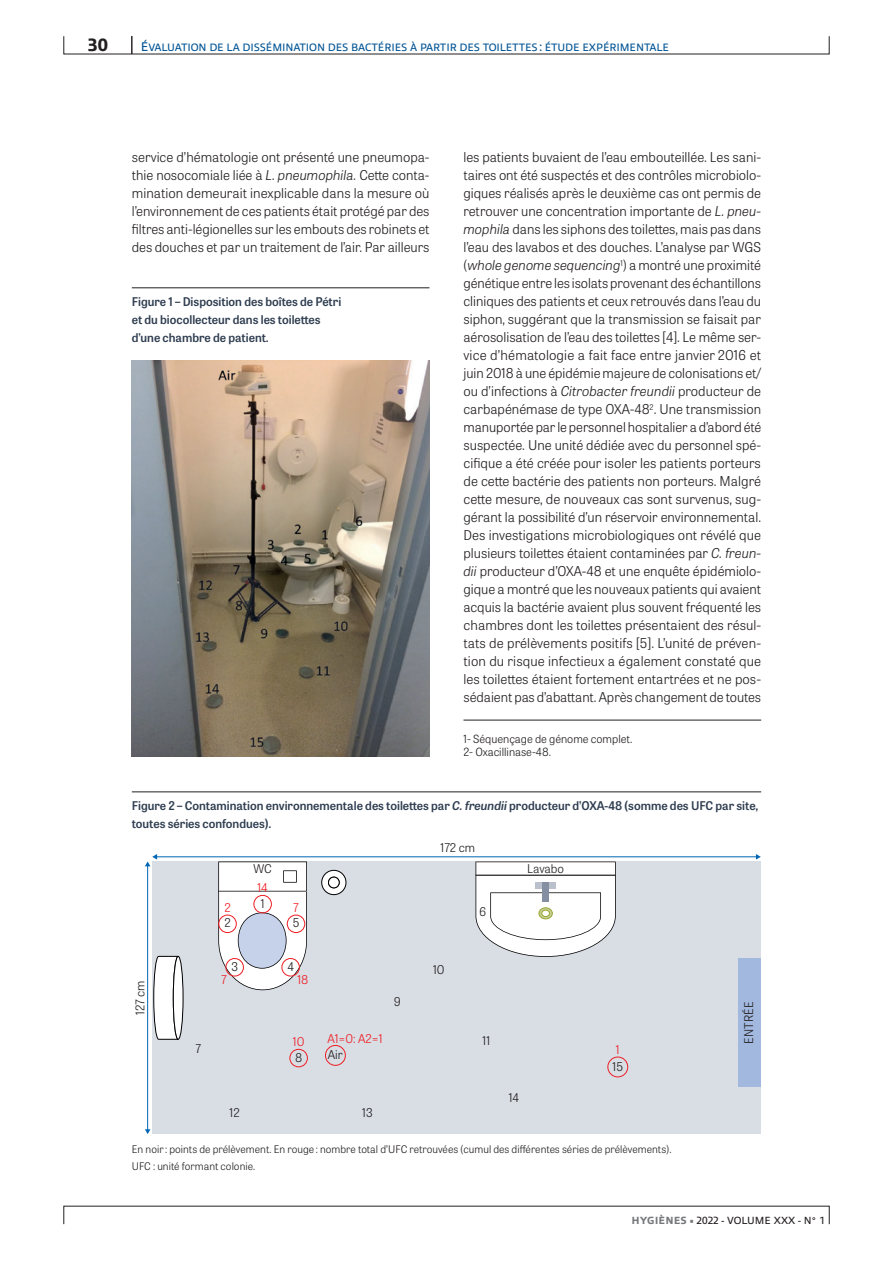
<style>
.page{position:relative;width:893px;height:1263px;background:#fff}
.page>*{position:absolute;margin:0;border:0;box-sizing:border-box;transform-origin:0 0}
.t1{font:800 18px "Allumi Std";color:#231f20}
.Texte{font:300 13.5px/18px "Tablet Gothic";color:#231f20;text-align:justify}
.Figure_titre{font:600 12px/18px "Tablet Gothic";color:#2e3d50}
.t2{font:300 12px/18.8px "Tablet Gothic";color:#231f20;text-align:center}
.t3{font:300 12px "Tablet Gothic";color:#ee1d23}
.Notes{font:300 11.25px "Tablet Gothic";color:#231f20}
.t4{font:10.8px "Allumi Std Book SC850";letter-spacing:-.015em;color:#005495}
.Texte_sous_tab{font:300 10.5px "Tablet Gothic";letter-spacing:.005em;color:#231f20}
.t5{font:10.5px "Allumi Std";color:#231f20}
.s1{font-size:12.75px}
.s2{font-style:italic}
.s3{color:#ee1d23}
.s4{font-weight:800;color:#76787b}
</style>
<div class="page">
<hr style="left:463px;top:720px;width:298px;height:1px;background:#231f20">
<hr style="left:132px;top:288px;width:297px;height:1px;background:#231f20">
<img style="left:132px;top:360px;width:297px;height:396px">
<hr style="left:132px;top:792px;width:629px;height:1px;background:#231f20">
<div style="left:152px;top:861px;width:609px;height:273px;background:#d9dee5"></div>
<div style="left:738px;top:958px;width:23px;height:129px;background:#a2b8df"></div>
<svg style="left:218px;top:861px;width:89px;height:129px;background:#e5e6eb"></svg>
<svg style="left:475px;top:861px;width:141px;height:96px;background:#ececed"></svg>
<svg style="left:321px;top:869px;width:26px;height:26px"></svg>
<div style="left:328px;top:877px;width:11px;height:11px;background:#fff;border-radius:50%"></div>
<div style="left:328px;top:877px;width:12px;height:11px;border:1px solid #000001;border-radius:50%"></div>
<svg style="left:153px;top:955px;width:26px;height:85px;background:#e6e7e7"></svg>
<div style="left:173px;top:956px;width:10px;height:83px;background:#fff;border-radius:50%"></div>
<div style="left:173px;top:956px;width:10px;height:84px;border:1px solid #000001;border-radius:50%"></div>
<div style="left:218px;top:915px;width:19px;height:18px;border:1px solid #ee1d23;border-radius:50%"></div>
<div style="left:253px;top:895px;width:19px;height:18px;border:1px solid #ee1d23;border-radius:50%"></div>
<div style="left:287px;top:915px;width:18px;height:18px;border:1px solid #ee1d23;border-radius:50%"></div>
<div style="left:281px;top:958px;width:19px;height:18px;border:1px solid #ee1d23;border-radius:50%"></div>
<div style="left:289px;top:1049px;width:19px;height:18px;border:1px solid #ee1d23;border-radius:50%"></div>
<div style="left:325px;top:1045px;width:21px;height:21px;border:1px solid #ee1d23;border-radius:50%"></div>
<div style="left:607px;top:1057px;width:21px;height:20px;border:1px solid #ee1d23;border-radius:50%"></div>
<div style="left:226px;top:958px;width:18px;height:18px;border:1px solid #ee1d23;border-radius:50%"></div>
<hr style="left:156px;top:856px;width:601px;height:1px;background:#0166b3">
<svg style="left:756px;top:854px;width:5px;height:6px"></svg>
<hr style="left:147px;top:865px;width:1px;height:265px;background:#0166b3">
<svg style="left:145px;top:1129px;width:5px;height:5px"></svg>
<svg style="left:145px;top:854px;width:12px;height:12px"></svg>
<svg style="left:132px;top:36px;width:1px;height:18px"></svg>
<h1 class="t1" style="left:88px;top:35px;width:22px">30</h1>
<p class="t4" style="left:141px;top:41px;width:530px"><span class="s1">É</span>VALUATION DE LA DISSÉMINATION DES BACTÉRIES À PARTIR DES TOILETTES<span class="s1">:</span> ÉTUDE EXPÉRIMENTALE</p>
<p class="Texte" style="left:132px;top:148px;width:299px">service d’hématologie ont présenté une pneumopa&shy;thie nosocomiale liée à <span class="s2">L. pneumophila.</span> Cette conta&shy;mination demeurait inexplicable dans la mesure où l’environnement de ces patients était protégé par des filtres anti-légionelles sur les embouts des robinets et des douches et par un traitement de l’air. Par ailleurs</p>
<p class="Texte" style="left:463px;top:148px;width:299px">les patients buvaient de l’eau embouteillée. Les sani&shy;taires ont été suspectés et des contrôles microbiolo&shy;giques réalisés après le deuxième cas ont permis de retrouver une concentration importante de <span class="s2">L. pneu&shy;mophila</span> dans les siphons des toilettes, mais pas dans l’eau des lavabos et des douches. L’analyse par WGS (<span class="s2">whole genome sequencing</span><sup>1</sup>) a montré une proximité génétique entre les isolats provenant des échantillons cliniques des patients et ceux retrouvés dans l’eau du siphon, suggérant que la transmission se faisait par aérosolisation de l’eau des toilettes [4]. Le même ser&shy;vice d’hématologie a fait face entre janvier 2016 et juin 2018 à une épidémie majeure de colonisations et/ ou d’infections à <span class="s2">Citrobacter freundii</span> producteur de carbapénémase de type OXA-48<sup>2</sup>. Une transmission manuportée par le personnel hospitalier a d’abord été suspectée. Une unité dédiée avec du personnel spé&shy;cifique a été créée pour isoler les patients porteurs de cette bactérie des patients non porteurs. Malgré cette mesure, de nouveaux cas sont survenus, sug&shy;gérant la possibilité d’un réservoir environnemental.<br>Des investigations microbiologiques ont révélé que plusieurs toilettes étaient contaminées par <span class="s2">C. freun&shy;dii</span> producteur d’OXA-48 et une enquête épidémiolo&shy;gique a montré que les nouveaux patients qui avaient acquis la bactérie avaient plus souvent fréquenté les chambres dont les toilettes présentaient des résul&shy;tats de prélèvements positifs [5]. L’unité de préven&shy;tion du risque infectieux a également constaté que les toilettes étaient fortement entartrées et ne pos&shy;sédaient pas d’abattant. Après changement de toutes</p>
<p class="Notes" style="left:463px;top:731px;width:170px">1- Séquençage de génome complet.</p>
<p class="Notes" style="left:463px;top:744px;width:89px">2- Oxacillinase-48.</p>
<p class="Figure_titre" style="left:132px;top:292px;width:211px">Figure 1 – Disposition des boîtes de Pétri et du biocollecteur dans les toilettes d’une chambre de patient.</p>
<p class="Figure_titre" style="left:132px;top:796px;width:628px">Figure 2 – Contamination environnementale des toilettes par <span class="s2">C. freundii</span> producteur d’OXA-48 (somme des UFC par site, toutes séries confondues).</p>
<p class="t2" style="left:130px;top:1015px;width:36px;rotate:-90deg">127 cm</p>
<p class="t2" style="left:195px;top:1039px;width:7px">7</p>
<p class="t3" style="left:224px;top:899px;width:8px">2</p>
<p class="t2" style="left:224px;top:913px;width:8px">2</p>
<p class="t2" style="left:253px;top:859px;width:20px">WC<br><span class="s3">14</span></p>
<p class="t2" style="left:261px;top:894px;width:5px">1</p>
<p class="t3" style="left:293px;top:899px;width:7px">7</p>
<p class="t2" style="left:293px;top:913px;width:8px">5</p>
<p class="t2" style="left:231px;top:957px;width:8px">3</p>
<p class="t2" style="left:287px;top:957px;width:8px">4</p>
<p class="t3" style="left:221px;top:971px;width:7px">7</p>
<p class="t3" style="left:297px;top:971px;width:12px">18</p>
<p class="t3" style="left:293px;top:1034px;width:13px">10</p>
<p class="t2" style="left:295px;top:1047px;width:9px">8</p>
<p class="t3" style="left:327px;top:1030px;width:57px">A1=0: A2=1</p>
<p class="t2" style="left:328px;top:1045px;width:16px">Air</p>
<p class="t2" style="left:394px;top:992px;width:9px">9</p>
<p class="t2" style="left:230px;top:1102px;width:12px">12</p>
<p class="t2" style="left:362px;top:1102px;width:12px">13</p>
<p class="t2" style="left:441px;top:838px;width:36px">172 cm</p>
<p class="t2" style="left:433px;top:960px;width:13px">10</p>
<p class="t2" style="left:479px;top:902px;width:9px">6</p>
<p class="t2" style="left:527px;top:859px;width:38px">Lavabo</p>
<p class="t2" style="left:482px;top:1031px;width:9px">11</p>
<p class="t2" style="left:509px;top:1088px;width:12px">14</p>
<p class="t3" style="left:616px;top:1041px;width:5px">1</p>
<p class="t2" style="left:612px;top:1056px;width:12px">15</p>
<p class="Texte_sous_tab" style="left:132px;top:1142px;width:541px">En noir : points de prélèvement. En rouge : nombre total d’UFC retrouvées (cumul des différentes séries de prélèvements).</p>
<p class="Texte_sous_tab" style="left:132px;top:1159px;width:125px">UFC : unité formant colonie.</p>
<p class="t2" style="left:739px;top:1043px;width:43px;rotate:-90deg">ENTRÉE</p>
<p class="t5" style="left:632px;top:1215px;width:195px"><span class="s4">HYGIÈNES •</span> 2022 - VOLUME XXX - N° 1</p>
</div>
